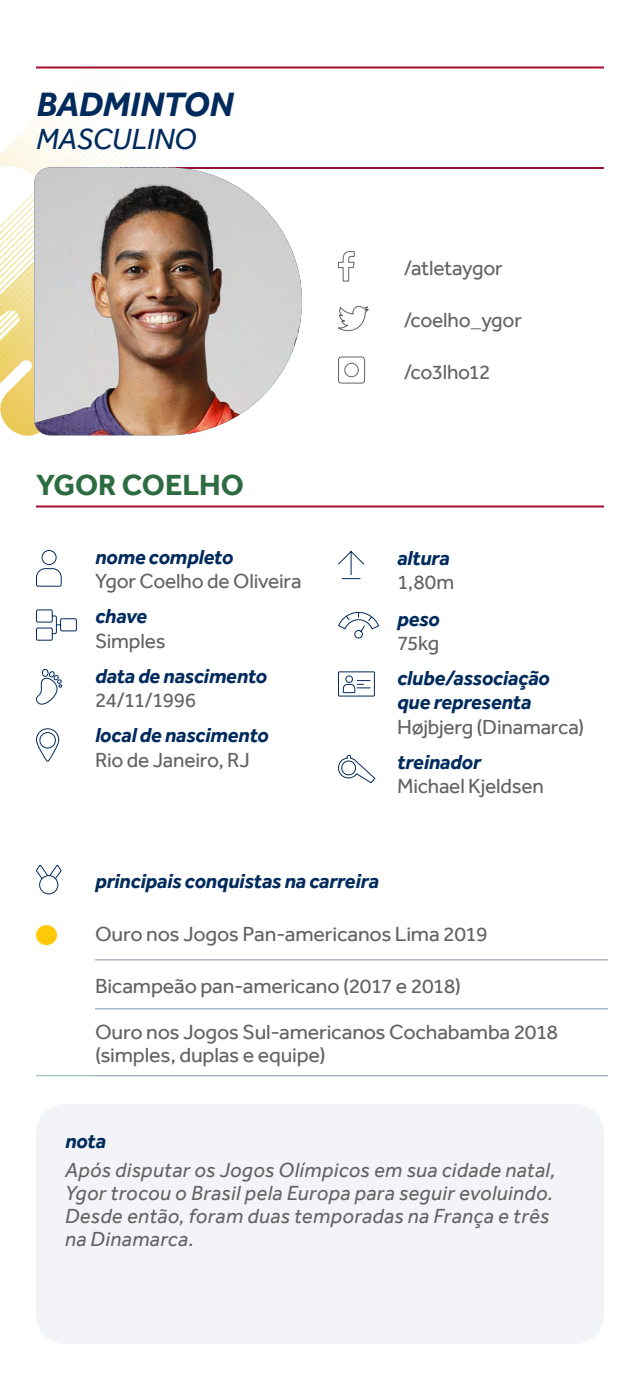
<style>
.page{position:relative;width:640px;height:1380px;background:#fff}
.page>*{position:absolute;margin:0;border:0;box-sizing:border-box;transform-origin:0 0}
.t1{font:italic 700 35px "Effra";letter-spacing:-.005em;color:#002b5c}
.t2{font:700 30px "Effra";color:#2d6b41}
.t3{font:italic 30px "Effra";letter-spacing:-.005em;color:#002b5c}
.t4{font:21px/23px "Effra";letter-spacing:-.01em;color:#636363}
.t5{font:italic 21px/23px "Effra";letter-spacing:.02em;color:#636363}
.t6{font:italic 700 21px/24px "Effra";letter-spacing:-.01em;color:#002b5c}
.t7{font:21px "Effra";letter-spacing:-.03em;color:#636363}
</style>
<div class="page">
<hr style="left:36px;top:66px;width:568px;height:2px;background:#a30f2f">
<hr style="left:36px;top:506px;width:568px;height:2px;background:#a30f2f">
<hr style="left:120px;top:167px;width:484px;height:2px;background:#a30f2f">
<svg style="left:338px;top:251px;width:17px;height:31px"></svg>
<svg style="left:338px;top:305px;width:31px;height:27px"></svg>
<svg style="left:338px;top:356px;width:28px;height:28px"></svg>
<hr style="left:95px;top:960px;width:513px;height:1px;background:#8095ad">
<hr style="left:95px;top:1009px;width:513px;height:1px;background:#8095ad">
<hr style="left:36px;top:1076px;width:59px;height:1px;background:#80b8a2">
<hr style="left:95px;top:1076px;width:513px;height:1px;background:#8095ad">
<div style="left:39px;top:875px;width:19px;height:19px;border:1px solid #002b5c;border-radius:50%"></div>
<svg style="left:36px;top:864px;width:26px;height:16px"></svg>
<div style="left:36px;top:925px;width:21px;height:20px;background:#ffc90a;border-radius:50%"></div>
<svg style="left:36px;top:550px;width:26px;height:37px"></svg>
<svg style="left:36px;top:609px;width:41px;height:32px"></svg>
<svg style="left:36px;top:668px;width:27px;height:37px"></svg>
<svg style="left:36px;top:728px;width:24px;height:34px"></svg>
<svg style="left:338px;top:551px;width:26px;height:29px"></svg>
<svg style="left:338px;top:611px;width:42px;height:28px"></svg>
<svg style="left:338px;top:671px;width:37px;height:26px"></svg>
<svg style="left:338px;top:754px;width:38px;height:29px"></svg>
<svg style="left:0;top:66px;width:238px;height:370px"></svg>
<svg style="left:0;top:123px;width:174px;height:245px"></svg>
<img style="left:34px;top:168px;width:268px;height:267px">
<div style="left:36px;top:1104px;width:568px;height:240px;background:#f2f4f7;border-radius:29px"></div>
<h1 class="t1" style="left:36px;top:83px;width:198px">BADMINTON</h1>
<h2 class="t3" style="left:36px;top:121px;width:162px">MASCULINO</h2>
<h2 class="t2" style="left:36px;top:467px;width:209px">YGOR COELHO</h2>
<p class="t6" style="left:95px;top:545px;width:140px">nome completo</p>
<p class="t4" style="left:95px;top:570px;width:208px">Ygor Coelho de Oliveira</p>
<p class="t6" style="left:95px;top:604px;width:54px">chave</p>
<p class="t4" style="left:95px;top:629px;width:72px">Simples</p>
<p class="t6" style="left:95px;top:663px;width:174px">data de nascimento</p>
<p class="t4" style="left:95px;top:689px;width:103px">24/11/1996</p>
<p class="t6" style="left:95px;top:723px;width:175px">local de nascimento</p>
<p class="t4" style="left:95px;top:748px;width:156px">Rio de Janeiro, RJ</p>
<p class="t4" style="left:404px;top:256px;width:101px">/atletaygor</p>
<p class="t4" style="left:404px;top:308px;width:120px">/coelho_ygor</p>
<p class="t7" style="left:404px;top:360px;width:88px">/co3lho12</p>
<p class="t6" style="left:397px;top:546px;width:54px">altura</p>
<p class="t4" style="left:397px;top:571px;width:59px">1,80m</p>
<p class="t6" style="left:397px;top:607px;width:44px">peso</p>
<p class="t4" style="left:397px;top:632px;width:44px">75kg</p>
<p class="t6" style="left:397px;top:666px;width:154px">clube/associação que representa</p>
<p class="t4" style="left:397px;top:715px;width:189px">Højbjerg (Dinamarca)</p>
<p class="t6" style="left:397px;top:749px;width:85px">treinador</p>
<p class="t4" style="left:397px;top:774px;width:148px">Michael Kjeldsen</p>
<p class="t6" style="left:95px;top:868px;width:285px">principais conquistas na carreira</p>
<p class="t4" style="left:95px;top:922px;width:394px">Ouro nos Jogos Pan-americanos Lima 2019</p>
<p class="t4" style="left:95px;top:974px;width:368px">Bicampeão pan-americano (2017 e 2018)</p>
<p class="t4" style="left:95px;top:1020px;width:465px">Ouro nos Jogos Sul-americanos Cochabamba 2018 (simples, duplas e equipe)</p>
<p class="t6" style="left:65px;top:1129px;width:42px">nota</p>
<p class="t5" style="left:65px;top:1158px;width:492px">Após disputar os Jogos Olímpicos em sua cidade natal, Ygor trocou o Brasil pela Europa para seguir evoluindo.<br>Desde então, foram duas temporadas na França e três na Dinamarca.</p>
</div>
